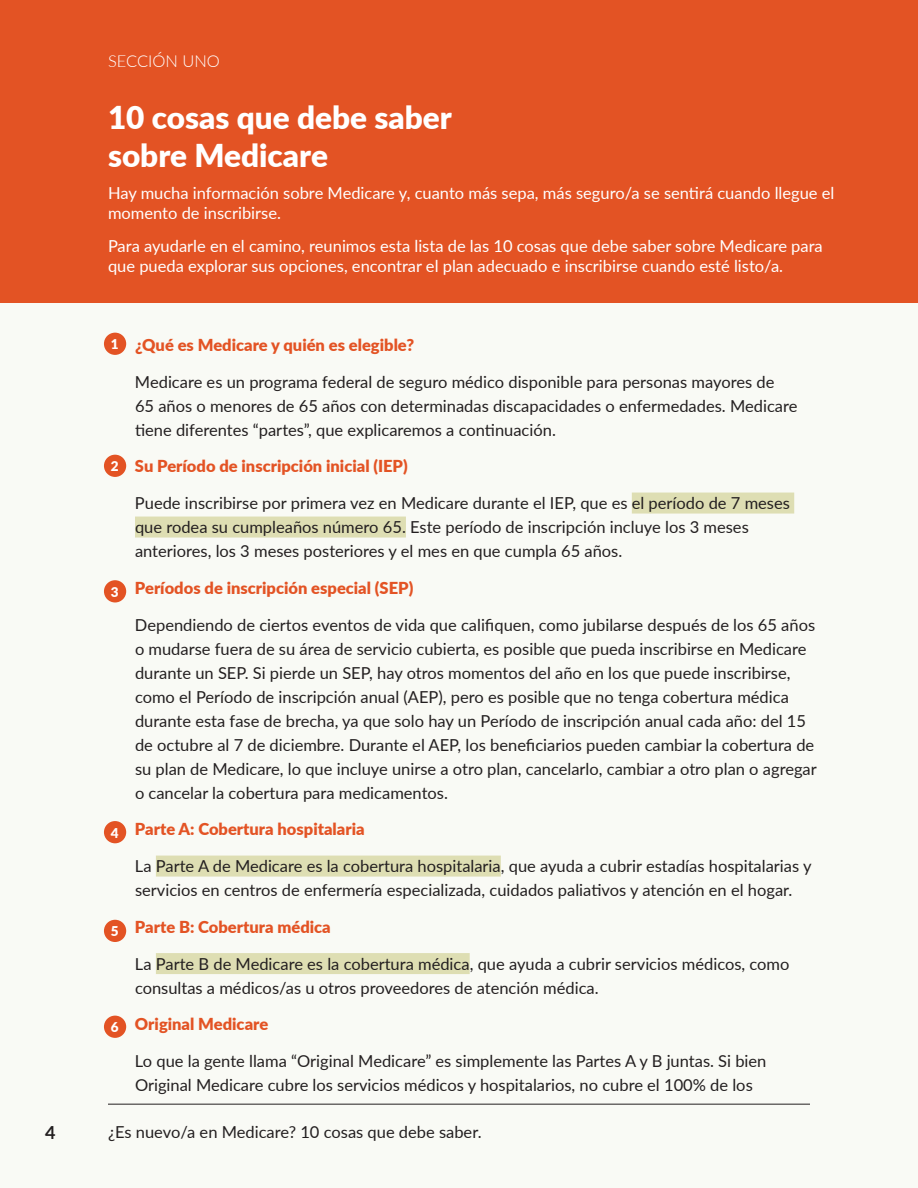
<style>
.page{position:relative;width:918px;height:1188px;background:#f9faf5}
.page>*{position:absolute;margin:0;border:0;box-sizing:border-box;transform-origin:0 0}
.t1{font:900 31.5px/37.8px "Lato";color:#fff}
.t2{font:700 18px "Lato";color:#231f20}
.t3{font:16.5px/24px "Lato";color:#231f20}
.t4{font:16.5px/19.8px "Lato";color:#fff}
.t5{font:900 16.5px "Lato";color:#e35324}
.t6{font:300 16.5px "Lato";color:#fff}
.t7{font:900 13.5px "Lato";color:#fff}
</style>
<div class="page">
<hr style="left:108px;top:1104px;width:702px;height:1px;background:#231f20">
<div style="left:0;top:0;width:918px;height:302px;background:#e35324"></div>
<div style="left:632px;top:493px;width:162px;height:21px;background:#dedeb3"></div>
<div style="left:135px;top:517px;width:271px;height:21px;background:#dedeb3"></div>
<div style="left:156px;top:856px;width:345px;height:21px;background:#dedeb3"></div>
<div style="left:156px;top:953px;width:314px;height:21px;background:#dedeb3"></div>
<div style="left:104px;top:333px;width:22px;height:22px;background:#e35324;border-radius:50%"></div>
<div style="left:104px;top:455px;width:22px;height:22px;background:#e35324;border-radius:50%"></div>
<div style="left:104px;top:580px;width:22px;height:22px;background:#e35324;border-radius:50%"></div>
<div style="left:104px;top:821px;width:22px;height:22px;background:#e35324;border-radius:50%"></div>
<div style="left:104px;top:920px;width:22px;height:22px;background:#e35324;border-radius:50%"></div>
<div style="left:104px;top:1016px;width:22px;height:22px;background:#e35324;border-radius:50%"></div>
<p class="t6" style="left:108px;top:50px;width:114px">SECCIÓN UNO</p>
<p class="t1" style="left:108px;top:97px;width:345px">10 cosas que debe saber sobre Medicare</p>
<p class="t4" style="left:108px;top:183px;width:728px">Hay mucha información sobre Medicare y, cuanto más sepa, más seguro/a se sentirá cuando llegue el momento de inscribirse.</p>
<p class="t4" style="left:108px;top:235px;width:716px">Para ayudarle en el camino, reunimos esta lista de las 10 cosas que debe saber sobre Medicare para que pueda explorar sus opciones, encontrar el plan adecuado e inscribirse cuando esté listo/a.</p>
<p class="t7" style="left:111px;top:334px;width:9px">1</p>
<p class="t7" style="left:111px;top:456px;width:9px">2</p>
<p class="t7" style="left:111px;top:582px;width:9px">3</p>
<p class="t7" style="left:111px;top:823px;width:9px">4</p>
<p class="t7" style="left:111px;top:921px;width:9px">5</p>
<p class="t7" style="left:111px;top:1017px;width:9px">6</p>
<p class="t5" style="left:135px;top:332px;width:281px">¿Qué es Medicare y quién es elegible?</p>
<p class="t3" style="left:135px;top:369px;width:664px">Medicare es un programa federal de seguro médico disponible para personas mayores de<br>65 años o menores de 65 años con determinadas discapacidades o enfermedades. Medicare tiene diferentes “partes”, que explicaremos a continuación.</p>
<p class="t5" style="left:135px;top:454px;width:274px">Su Período de inscripción inicial (IEP)</p>
<p class="t3" style="left:135px;top:490px;width:657px">Puede inscribirse por primera vez en Medicare durante el IEP, que es el período de 7 meses que rodea su cumpleaños número 65. Este período de inscripción incluye los 3 meses anteriores, los 3 meses posteriores y el mes en que cumpla 65 años.</p>
<p class="t5" style="left:135px;top:575px;width:280px">Períodos de inscripción especial (SEP)</p>
<p class="t3" style="left:135px;top:612px;width:683px">Dependiendo de ciertos eventos de vida que califiquen, como jubilarse después de los 65 años o mudarse fuera de su área de servicio cubierta, es posible que pueda inscribirse en Medicare durante un SEP. Si pierde un SEP, hay otros momentos del año en los que puede inscribirse, como el Período de inscripción anual (AEP), pero es posible que no tenga cobertura médica durante esta fase de brecha, ya que solo hay un Período de inscripción anual cada año: del 15 de octubre al 7 de diciembre. Durante el AEP, los beneficiarios pueden cambiar la cobertura de su plan de Medicare, lo que incluye unirse a otro plan, cancelarlo, cambiar a otro plan o agregar o cancelar la cobertura para medicamentos.</p>
<p class="t5" style="left:135px;top:817px;width:231px">Parte A: Cobertura hospitalaria</p>
<p class="t3" style="left:135px;top:853px;width:678px">La Parte A de Medicare es la cobertura hospitalaria, que ayuda a cubrir estadías hospitalarias y servicios en centros de enfermería especializada, cuidados paliativos y atención en el hogar.</p>
<p class="t5" style="left:135px;top:914px;width:197px">Parte B: Cobertura médica</p>
<p class="t3" style="left:135px;top:951px;width:656px">La Parte B de Medicare es la cobertura médica, que ayuda a cubrir servicios médicos, como consultas a médicos/as u otros proveedores de atención médica.</p>
<p class="t5" style="left:135px;top:1012px;width:135px">Original Medicare</p>
<p class="t3" style="left:135px;top:1048px;width:633px">Lo que la gente llama “Original Medicare” es simplemente las Partes A y B juntas. Si bien<br>Original Medicare cubre los servicios médicos y hospitalarios, no cubre el 100% de los</p>
<p class="t2" style="left:45px;top:1120px;width:12px">4</p>
<p class="t3" style="left:108px;top:1120px;width:375px">¿Es nuevo/a en Medicare? 10 cosas que debe saber.</p>
</div>
